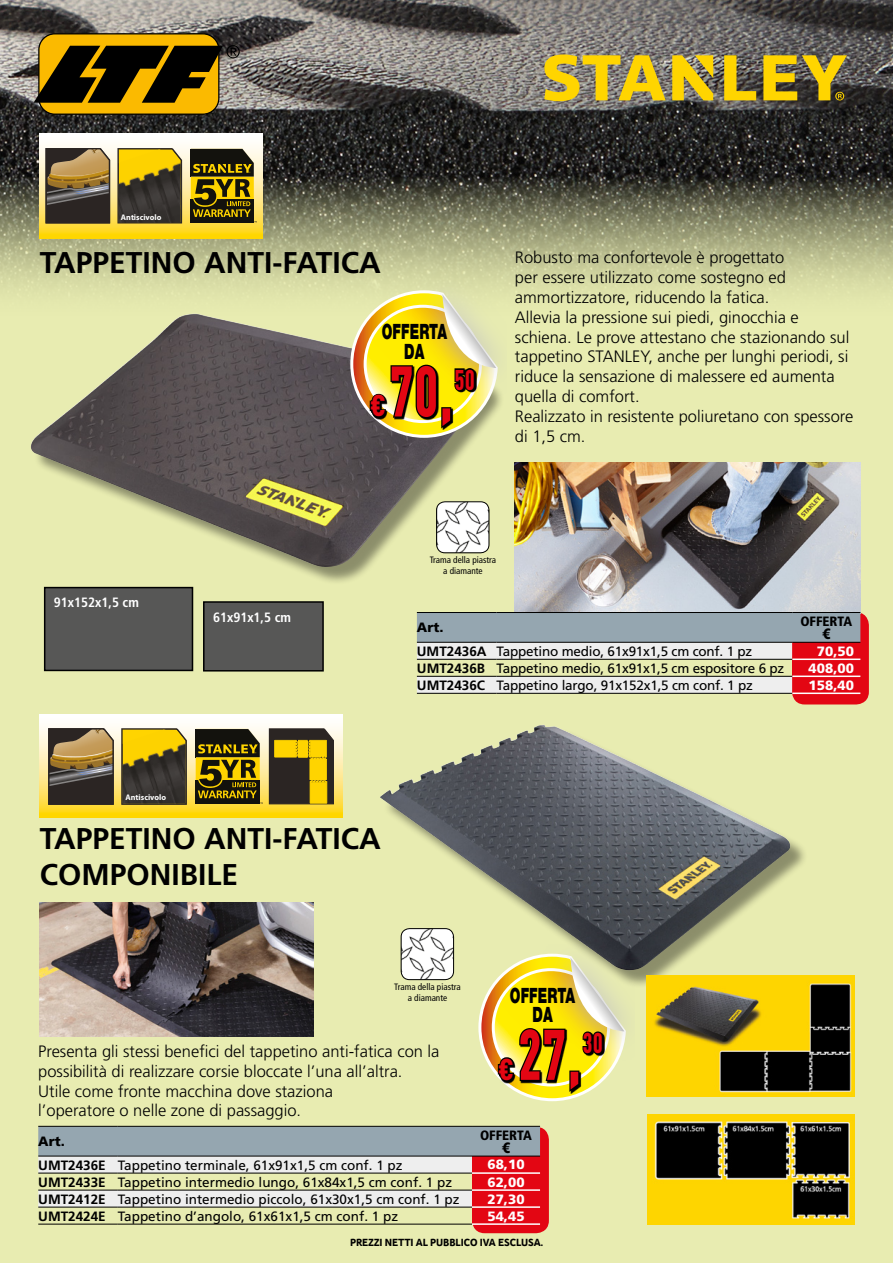
<style>
.page{position:relative;width:893px;height:1263px;background:#e8ecb1}
.page>*{position:absolute;margin:0;border:0;box-sizing:border-box;transform-origin:0 0}
.t1{font:900 70.2px "DIN Cond";color:#e30613;scale:.77 1}
.t2{font:700 30px/36.5px "Frutiger LT Std";color:#000}
.t3{font:900 29.7px "DIN Cond";color:#e30613}
.t4{font:900 28.2px "DIN Cond";color:#e30613;scale:.8 1}
.t5{font:900 21.15px/19.8px "Helvetica Neue LT Std";letter-spacing:.01em;color:#000;text-align:center;scale:.64 1}
.t6{font:300 16.5px/19.8px "Frutiger LT Std";color:#000}
.t7{font:900 condensed 15px "Frutiger LT Std";color:#000}
.t8{font:13.5px "Frutiger LT Std";color:#000}
.t9{font:900 13.5px "Frutiger LT Std";color:#fff}
.t10{font:700 condensed 13.5px "Frutiger LT Std";color:#fff}
.t11{font:900 condensed 13.5px "Frutiger LT Std";color:#000}
.t12{font:900 13.5px "Frutiger LT Std";color:#000}
.t13{font:700 10.5px "Migration Sans ITC Std";letter-spacing:-.01em;color:#000}
.t14{font:condensed 9.15px/11.1px "Frutiger LT Std";color:#000;text-align:center}
.t15{font:700 8.1px "Myriad Pro";color:#fff}
.s1{font-size:54px}
.s2{font-weight:700}
</style>
<div class="page">
<div style="left:792px;top:612px;width:77px;height:92px;background:#e30613;border-radius:13px"></div>
<div style="left:472px;top:1127px;width:77px;height:106px;background:#e30613;border-radius:13px"></div>
<img style="left:0;top:0;width:893px;height:314px">
<div style="left:34px;top:316px;width:471px;height:269px;background:#000;opacity:.4"></div>
<img style="left:31px;top:314px;width:456px;height:253px">
<img style="left:40px;top:903px;width:273px;height:133px">
<div style="left:383px;top:727px;width:425px;height:261px;background:#000;opacity:.4"></div>
<img style="left:380px;top:725px;width:410px;height:245px">
<img style="left:515px;top:462px;width:345px;height:150px">
<svg style="left:417px;top:613px;width:443px;height:80px"></svg>
<hr style="left:417px;top:612px;width:79px;height:1px;background:#000">
<hr style="left:496px;top:612px;width:296px;height:1px;background:#000">
<hr style="left:792px;top:612px;width:68px;height:1px;background:#000">
<hr style="left:417px;top:659px;width:79px;height:1px;background:#000">
<hr style="left:496px;top:659px;width:296px;height:1px;background:#000">
<hr style="left:417px;top:676px;width:79px;height:1px;background:#000">
<hr style="left:496px;top:676px;width:296px;height:1px;background:#000">
<hr style="left:417px;top:693px;width:79px;height:1px;background:#000">
<hr style="left:496px;top:693px;width:296px;height:1px;background:#000">
<hr style="left:792px;top:658px;width:68px;height:2px;background:#fff">
<hr style="left:792px;top:675px;width:68px;height:2px;background:#fff">
<hr style="left:792px;top:692px;width:68px;height:2px;background:#fff">
<hr style="left:417px;top:642px;width:79px;height:1px;background:#000">
<hr style="left:496px;top:642px;width:296px;height:1px;background:#000">
<hr style="left:792px;top:642px;width:68px;height:1px;background:#000">
<svg style="left:38px;top:1127px;width:502px;height:97px"></svg>
<hr style="left:38px;top:1126px;width:80px;height:1px;background:#000">
<hr style="left:118px;top:1126px;width:354px;height:1px;background:#000">
<hr style="left:472px;top:1126px;width:68px;height:1px;background:#000">
<hr style="left:38px;top:1156px;width:80px;height:1px;background:#000">
<hr style="left:38px;top:1173px;width:80px;height:1px;background:#000">
<hr style="left:118px;top:1173px;width:354px;height:1px;background:#000">
<hr style="left:38px;top:1190px;width:80px;height:1px;background:#000">
<hr style="left:118px;top:1190px;width:354px;height:1px;background:#000">
<hr style="left:38px;top:1207px;width:80px;height:1px;background:#000">
<hr style="left:118px;top:1207px;width:354px;height:1px;background:#000">
<hr style="left:38px;top:1224px;width:80px;height:1px;background:#000">
<hr style="left:118px;top:1224px;width:354px;height:1px;background:#000">
<hr style="left:472px;top:1172px;width:68px;height:2px;background:#fff">
<hr style="left:472px;top:1189px;width:68px;height:2px;background:#fff">
<hr style="left:472px;top:1206px;width:68px;height:2px;background:#fff">
<hr style="left:472px;top:1223px;width:68px;height:2px;background:#fff">
<hr style="left:118px;top:1156px;width:354px;height:1px;background:#000">
<hr style="left:472px;top:1156px;width:68px;height:1px;background:#000">
<svg style="left:40px;top:715px;width:302px;height:102px;background:#fbe892"></svg>
<svg style="left:269px;top:728px;width:65px;height:76px;background:#76641a"></svg>
<svg style="left:48px;top:728px;width:66px;height:77px;background:#6a5940"></svg>
<svg style="left:121px;top:728px;width:66px;height:77px"></svg>
<img style="left:122px;top:729px;width:64px;height:75px">
<svg style="left:196px;top:729px;width:67px;height:75px;background:#645714"></svg>
<svg style="left:40px;top:133px;width:223px;height:105px;background:#f5e28e"></svg>
<svg style="left:46px;top:148px;width:64px;height:75px;background:#6b593f"></svg>
<svg style="left:117px;top:148px;width:65px;height:75px"></svg>
<img style="left:118px;top:149px;width:63px;height:74px">
<svg style="left:191px;top:149px;width:66px;height:73px;background:#655714"></svg>
<svg style="left:672px;top:55px;width:41px;height:45px;background:#d0b327"></svg>
<svg style="left:763px;top:55px;width:84px;height:45px;background:#a89021"></svg>
<svg style="left:724px;top:55px;width:32px;height:45px"></svg>
<img style="left:544px;top:54px;width:122px;height:47px">
<img style="left:437px;top:502px;width:52px;height:51px">
<div style="left:436px;top:502px;width:53px;height:51px;border:1px solid #000;border-radius:9px"></div>
<img style="left:401px;top:928px;width:53px;height:52px">
<div style="left:401px;top:928px;width:53px;height:52px;border:1px solid #000;border-radius:9px"></div>
<img style="left:647px;top:976px;width:208px;height:121px">
<img style="left:647px;top:1115px;width:208px;height:110px">
<div style="left:39px;top:34px;width:180px;height:80px;background:#fbba00;border-radius:16px"></div>
<div style="left:38px;top:33px;width:181px;height:82px;border:1px solid #000;border-radius:16px"></div>
<svg style="left:34px;top:45px;width:206px;height:58px"></svg>
<div style="left:45px;top:588px;width:147px;height:82px;background:#575756"></div>
<div style="left:44px;top:587px;width:149px;height:84px;border:2px solid #000"></div>
<div style="left:204px;top:602px;width:119px;height:69px;background:#575756"></div>
<div style="left:203px;top:601px;width:121px;height:70px;border:2px solid #000"></div>
<img style="left:406px;top:281px;width:100px;height:123px">
<svg style="left:349px;top:289px;width:150px;height:150px"></svg>
<img style="left:534px;top:944px;width:100px;height:44px">
<svg style="left:477px;top:952px;width:150px;height:150px"></svg>
<p class="t15" style="left:121px;top:211px;width:42px">Antiscivolo</p>
<h2 class="t2" style="left:40px;top:245px;width:343px">TAPPETINO ANTI-FATICA</h2>
<p class="t5" style="left:382px;top:322px;width:104px">OFFERTA<br>DA</p>
<h1 class="t1" style="left:390px;top:347px;width:83px">70<span class="s1">,</span></h1>
<h3 class="t4" style="left:455px;top:362px;width:26px">50</h3>
<h3 class="t3" style="left:370px;top:387px;width:17px">€</h3>
<p class="t6" style="left:515px;top:248px;width:340px">Robusto ma confortevole è progettato<br>per essere utilizzato come sostegno ed ammortizzatore, riducendo la fatica.<br>Allevia la pressione sui piedi, ginocchia e schiena. Le prove attestano che stazionando sul tappetino STANLEY, anche per lunghi periodi, si riduce la sensazione di malessere ed aumenta quella di comfort.<br>Realizzato in resistente poliuretano con spessore di 1,5 cm.</p>
<p class="t10" style="left:54px;top:595px;width:86px">91x152x1,5 cm</p>
<p class="t10" style="left:213px;top:609px;width:79px">61x91x1,5 cm</p>
<p class="t14" style="left:430px;top:554px;width:68px">Trama della piastra a diamante</p>
<p class="t12" style="left:417px;top:619px;width:28px">Art.</p>
<p class="t11" style="left:800px;top:613px;width:54px">OFFERTA</p>
<p class="t7" style="left:822px;top:625px;width:9px">€</p>
<p class="t8" style="left:417px;top:643px;width:337px"><span class="s2">UMT2436A</span> Tappetino medio, 61x91x1,5 cm conf. 1 pz</p>
<p class="t9" style="left:817px;top:643px;width:39px">70,50</p>
<p class="t8" style="left:417px;top:660px;width:369px"><span class="s2">UMT2436B</span> Tappetino medio, 61x91x1,5 cm espositore 6 pz</p>
<p class="t9" style="left:809px;top:660px;width:47px">408,00</p>
<p class="t8" style="left:417px;top:677px;width:337px"><span class="s2">UMT2436C</span> Tappetino largo, 91x152x1,5 cm conf. 1 pz</p>
<p class="t9" style="left:809px;top:677px;width:47px">158,40</p>
<p class="t15" style="left:126px;top:792px;width:42px">Antiscivolo</p>
<h2 class="t2" style="left:40px;top:820px;width:343px">TAPPETINO ANTI-FATICA<br>COMPONIBILE</h2>
<p class="t14" style="left:394px;top:981px;width:68px">Trama della piastra a diamante</p>
<p class="t5" style="left:510px;top:985px;width:104px">OFFERTA<br>DA</p>
<p class="t6" style="left:38px;top:1041px;width:403px">Presenta gli stessi benefici del tappetino anti-fatica con la possibilità di realizzare corsie bloccate l’una all’altra.<br>Utile come fronte macchina dove staziona<br>l’operatore o nelle zone di passaggio.</p>
<p class="t12" style="left:38px;top:1133px;width:28px">Art.</p>
<h1 class="t1" style="left:518px;top:1011px;width:83px">27<span class="s1">,</span></h1>
<h3 class="t4" style="left:583px;top:1025px;width:26px">30</h3>
<h3 class="t3" style="left:498px;top:1051px;width:17px">€</h3>
<p class="t11" style="left:480px;top:1127px;width:54px">OFFERTA</p>
<p class="t7" style="left:502px;top:1139px;width:9px">€</p>
<p class="t8" style="left:38px;top:1157px;width:366px"><span class="s2">UMT2436E</span> Tappetino terminale, 61x91x1,5 cm conf. 1 pz</p>
<p class="t9" style="left:487px;top:1156px;width:39px">68,10</p>
<p class="t8" style="left:38px;top:1174px;width:415px"><span class="s2">UMT2433E</span> Tappetino intermedio lungo, 61x84x1,5 cm conf. 1 pz</p>
<p class="t9" style="left:487px;top:1174px;width:39px">62,00</p>
<p class="t8" style="left:38px;top:1191px;width:423px"><span class="s2">UMT2412E</span> Tappetino intermedio piccolo, 61x30x1,5 cm conf. 1 pz</p>
<p class="t9" style="left:487px;top:1191px;width:39px">27,30</p>
<p class="t8" style="left:38px;top:1208px;width:361px"><span class="s2">UMT2424E</span> Tappetino d’angolo, 61x61x1,5 cm conf. 1 pz</p>
<p class="t9" style="left:487px;top:1208px;width:39px">54,45</p>
<p class="t13" style="left:350px;top:1236px;width:194px">PREZZI NETTI AL PUBBLICO IVA ESCLUSA.</p>
</div>
